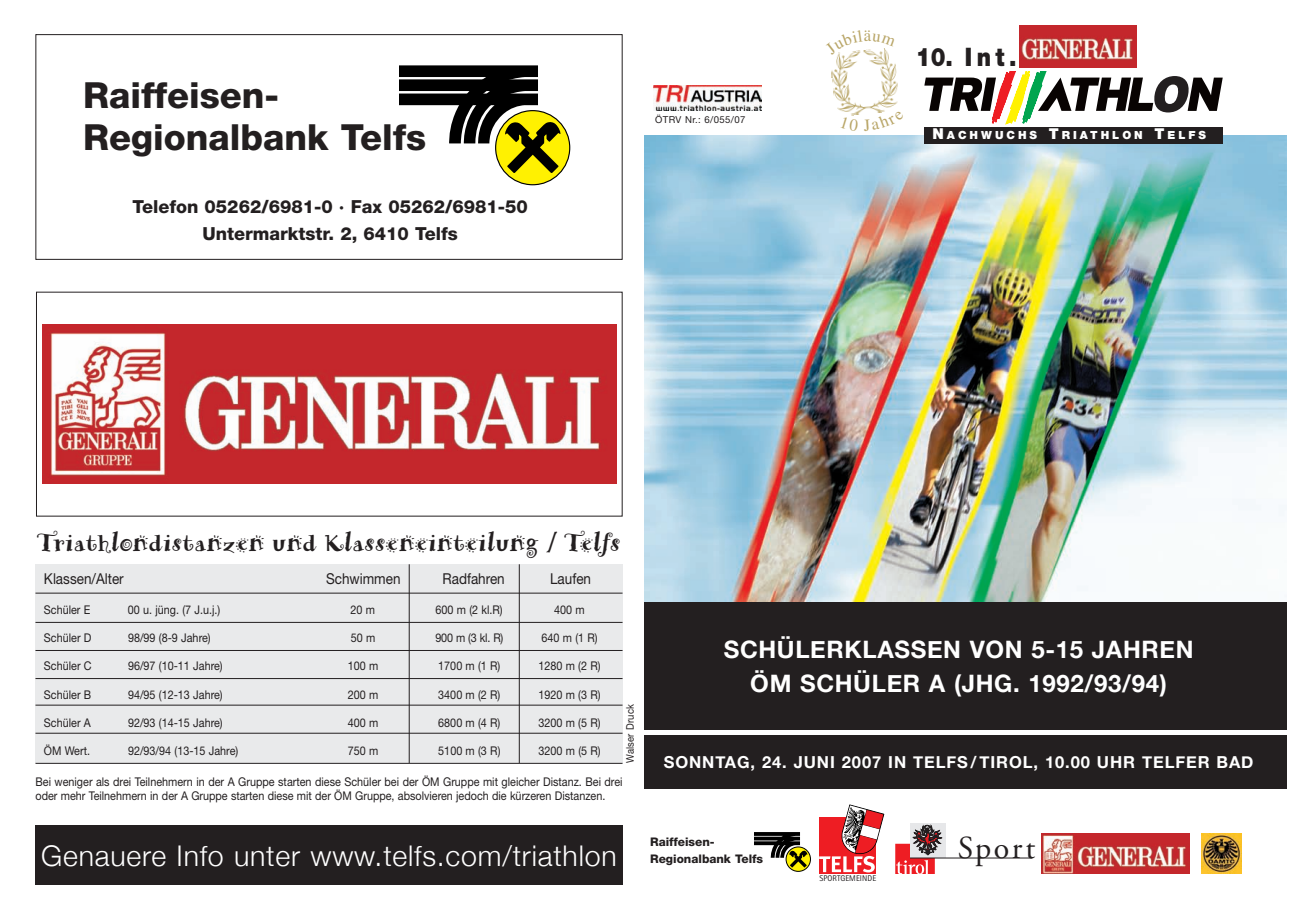
<style>
.page{position:relative;width:1289px;height:919px;background:#fff}
.page>*{position:absolute;margin:0;border:0;box-sizing:border-box;transform-origin:0 0}
.t1{font:800 36px/41.7px "Helvetica Neue";color:#231f20}
.t2{font:31.95px "Adobe Garamond";letter-spacing:.08em;color:#231f20}
.t3{font:300 28.5px "Helvetica Neue";letter-spacing:.03em;color:#fff}
.t4{font:27px "Remedy Double";color:#231f20}
.t5{font:900 25.5px "Helvetica Neue";color:#231f20;scale:.87 1}
.t6{font:700 24px/34.5px "Helvetica Neue";letter-spacing:.03em;color:#fff;text-align:center}
.t7{font:800 18px/27px "Helvetica Neue";color:#231f20;text-align:center}
.t8{font:700 16.5px "Helvetica Neue";letter-spacing:.055em;color:#fff}
.t9{font:15px "Helvetica Neue";color:#231f20;scale:.9 1}
.t10{font:12px/14.4px "Helvetica Neue";color:#231f20;scale:.9 1}
.t11{font:800 11.85px/16.6px "Helvetica Neue";color:#231f20}
.t12{font:900 11.25px "Helvetica Neue";letter-spacing:.265em;color:#fff}
.t13{font:10.5px "Helvetica Neue";letter-spacing:.02em;color:#231f20;scale:.9 1}
.t14{font:9.6px "Helvetica Neue";letter-spacing:.04em;color:#231f20}
.t15{font:8.25px "Rotis Sans Serif";letter-spacing:.01em;color:#231f20}
.s1{font-size:15px}
</style>
<div class="page">
<img style="left:644px;top:136px;width:642px;height:466px">
<img style="left:885px;top:135px;width:188px;height:402px">
<img style="left:924px;top:25px;width:298px;height:241px">
<div style="left:35px;top:564px;width:587px;height:199px;background:#e9eaeb"></div>
<div style="left:915px;top:47px;width:316px;height:24px;background:#fff"></div>
<div style="left:644px;top:602px;width:642px;height:127px;background:#231f20"></div>
<svg style="left:819px;top:804px;width:65px;height:68px"></svg>
<div style="left:644px;top:735px;width:642px;height:53px;background:#231f20"></div>
<div style="left:910px;top:822px;width:35px;height:35px;background:#e6e7e9"></div>
<svg style="left:895px;top:825px;width:46px;height:49px"></svg>
<hr style="left:910px;top:857px;width:122px;height:1px;background:#231f20">
<img style="left:653px;top:85px;width:108px;height:26px">
<div style="left:35px;top:34px;width:587px;height:226px;border:1px solid #231f20"></div>
<div style="left:35px;top:825px;width:587px;height:60px;background:#231f20"></div>
<img style="left:42px;top:324px;width:574px;height:160px">
<div style="left:495px;top:110px;width:75px;height:75px;background:#fff101;border:1px solid #000;border-radius:50%"></div>
<svg style="left:399px;top:65px;width:161px;height:108px"></svg>
<svg style="left:785px;top:846px;width:25px;height:25px"></svg>
<svg style="left:754px;top:832px;width:53px;height:35px"></svg>
<hr style="left:35px;top:593px;width:587px;height:1px;background:#231f20">
<hr style="left:35px;top:622px;width:587px;height:1px;background:#231f20">
<hr style="left:35px;top:650px;width:587px;height:1px;background:#231f20">
<hr style="left:35px;top:678px;width:587px;height:1px;background:#231f20">
<hr style="left:35px;top:704px;width:587px;height:1px;background:#231f20">
<hr style="left:35px;top:733px;width:587px;height:1px;background:#231f20">
<hr style="left:35px;top:763px;width:587px;height:1px;background:#231f20">
<hr style="left:409px;top:564px;width:1px;height:199px;background:#231f20">
<hr style="left:519px;top:564px;width:1px;height:199px;background:#231f20">
<img style="left:1041px;top:833px;width:148px;height:40px">
<img style="left:1201px;top:833px;width:40px;height:40px">
<img style="left:1019px;top:26px;width:117px;height:42px">
<img style="left:831px;top:55px;width:67px;height:56px">
<svg style="left:840px;top:110px;width:58px;height:6px"></svg>
<svg style="left:838px;top:48px;width:51px;height:7px"></svg>
<h1 class="t1" style="left:83px;top:77px;width:345px">Raiffeisen-<br>Regionalbank Telfs</h1>
<h3 class="t7" style="left:132px;top:195px;width:397px">Telefon 05262/6981-0 · Fax 05262/6981-50<br>Untermarktstr. 2, 6410 Telfs</h3>
<p class="t14" style="left:655px;top:116px;width:92px">ÖTRV Nr.: 6/055/07</p>
<h3 class="t5" style="left:915px;top:47px;width:117px">10. Int.</h3>
<p class="t12" style="left:932px;top:131px;width:275px"><span class="s1">N</span>ACHWUCHS <span class="s1">T</span>RIATHLON <span class="s1">T</span>ELFS</p>
<h3 class="t4" style="left:37px;top:534px;width:585px">Triathlondistanzen und Klasseneinteilung / Telfs</h3>
<p class="t9" style="left:44px;top:573px;width:90px">Klassen/Alter</p>
<p class="t9" style="left:326px;top:573px;width:84px">Schwimmen</p>
<p class="t9" style="left:442px;top:573px;width:71px">Radfahren</p>
<p class="t9" style="left:550px;top:573px;width:47px">Laufen</p>
<p class="t10" style="left:44px;top:603px;width:53px">Schüler E</p>
<p class="t10" style="left:128px;top:603px;width:104px">00 u. jüng. (7 J.u.j.)</p>
<p class="t10" style="left:350px;top:603px;width:29px">20 m</p>
<p class="t10" style="left:435px;top:603px;width:76px">600 m (2 kl.R)</p>
<p class="t10" style="left:554px;top:603px;width:35px">400 m</p>
<p class="t10" style="left:44px;top:631px;width:54px">Schüler D</p>
<p class="t10" style="left:128px;top:631px;width:93px">98/99 (8-9 Jahre)</p>
<p class="t10" style="left:351px;top:631px;width:29px">50 m</p>
<p class="t10" style="left:435px;top:631px;width:77px">900 m (3 kl. R)</p>
<p class="t10" style="left:541px;top:631px;width:64px">640 m (1 R)</p>
<p class="t10" style="left:44px;top:659px;width:54px">Schüler C</p>
<p class="t10" style="left:128px;top:659px;width:107px">96/97 (10-11 Jahre)</p>
<p class="t10" style="left:348px;top:659px;width:35px">100 m</p>
<p class="t10" style="left:438px;top:659px;width:71px">1700 m (1 R)</p>
<p class="t10" style="left:538px;top:659px;width:71px">1280 m (2 R)</p>
<p class="t10" style="left:44px;top:688px;width:54px">Schüler B</p>
<p class="t10" style="left:128px;top:688px;width:107px">94/95 (12-13 Jahre)</p>
<p class="t10" style="left:348px;top:688px;width:35px">200 m</p>
<p class="t10" style="left:438px;top:688px;width:71px">3400 m (2 R)</p>
<p class="t10" style="left:538px;top:688px;width:71px">1920 m (3 R)</p>
<p class="t10" style="left:44px;top:716px;width:54px">Schüler A</p>
<p class="t10" style="left:128px;top:716px;width:107px">92/93 (14-15 Jahre)</p>
<p class="t10" style="left:348px;top:716px;width:35px">400 m</p>
<p class="t10" style="left:438px;top:716px;width:71px">6800 m (4 R)</p>
<p class="t10" style="left:538px;top:716px;width:71px">3200 m (5 R)</p>
<p class="t10" style="left:44px;top:744px;width:53px">ÖM Wert.</p>
<p class="t10" style="left:128px;top:744px;width:124px">92/93/94 (13-15 Jahre)</p>
<p class="t10" style="left:348px;top:744px;width:35px">750 m</p>
<p class="t10" style="left:438px;top:744px;width:71px">5100 m (3 R)</p>
<p class="t10" style="left:538px;top:744px;width:71px">3200 m (5 R)</p>
<p class="t13" style="left:626px;top:763px;width:67px;rotate:-90deg">Walser Druck</p>
<p class="t10" style="left:35px;top:775px;width:654px">Bei weniger als drei Teilnehmern in der A Gruppe starten diese Schüler bei der ÖM Gruppe mit gleicher Distanz. Bei drei oder mehr Teilnehmern in der A Gruppe starten diese mit der ÖM Gruppe, absolvieren jedoch die kürzeren Distanzen.</p>
<h3 class="t3" style="left:41px;top:838px;width:577px">Genauere Info unter www.telfs.com/triathlon</h3>
<h3 class="t6" style="left:723px;top:631px;width:471px">SCHÜLERKLASSEN VON 5-15 JAHREN<br>ÖM SCHÜLER A (JHG. 1992/93/94)</h3>
<h3 class="t8" style="left:663px;top:751px;width:591px">SONNTAG, 24. JUNI 2007 IN TELFS / TIROL, 10.00 UHR TELFER BAD</h3>
<p class="t11" style="left:650px;top:834px;width:115px">Raiffeisen-<br>Regionalbank Telfs</p>
<p class="t15" style="left:819px;top:875px;width:58px">SPORTGEMEINDE</p>
<h2 class="t2" style="left:957px;top:835px;width:79px">Sport</h2>
</div>
